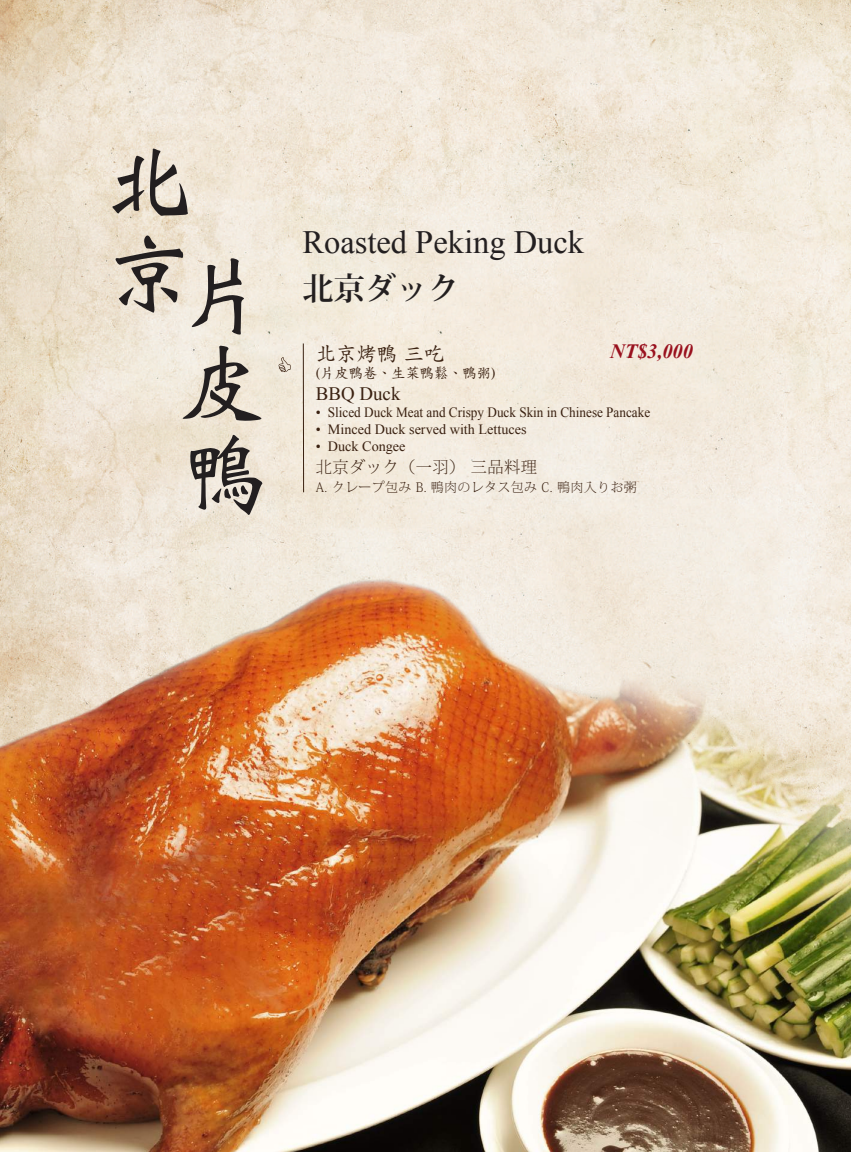
<style>
.page{position:relative;width:851px;height:1152px;background:#fff}
.page>*{position:absolute;margin:0;border:0;box-sizing:border-box;transform-origin:0 0}
.t1{font:90px "Weibei TC Bold";color:#231f20}
.t2{font:32.5px "Times New Roman";color:#231f20}
.t3{font:700 31.25px "Koz Min Pr 6 N";color:#231f20}
.t4{font:italic 700 20.25px "Times New Roman";color:#99111e}
.t5{font:20.25px "DF Li Kai Shu Std W5";color:#3a2111}
.t6{font:18.88px "Times New Roman";color:#3a2111}
.t7{font:200 16.25px "Koz Min Pro";letter-spacing:.025em;color:#3a2111}
.t8{font:14.25px "Times New Roman";color:#3a2111}
.t9{font:14.25px "DF Li Kai Shu Std W5";color:#3a2111}
.t10{font:200 13px "Koz Min Pro";letter-spacing:.025em;color:#3a2111}
</style>
<div class="page">
<img style="left:0;top:0;width:850px;height:553px">
<hr style="left:303px;top:343px;width:1px;height:149px;background:#3a2111">
<img style="left:0;top:0;width:5px;height:396px">
<svg style="left:278px;top:357px;width:13px;height:15px"></svg>
<img style="left:0;top:553px;width:850px;height:599px">
<h1 class="t1" style="left:104px;top:139px;width:85px">北</h1>
<h1 class="t1" style="left:104px;top:240px;width:142px">京片</h1>
<h1 class="t1" style="left:178px;top:340px;width:85px">皮</h1>
<h1 class="t1" style="left:178px;top:430px;width:86px">鴨</h1>
<h2 class="t2" style="left:302px;top:220px;width:283px">Roasted Peking Duck</h2>
<h3 class="t3" style="left:302px;top:270px;width:158px">北京ダック</h3>
<h3 class="t4" style="left:610px;top:337px;width:84px">NT$3,000</h3>
<h3 class="t5" style="left:316px;top:342px;width:130px">北京烤鴨 三吃</h3>
<p class="t9" style="left:316px;top:365px;width:181px">(片皮鴨卷、生菜鴨鬆、鴨粥)</p>
<h3 class="t6" style="left:316px;top:381px;width:86px">BBQ Duck</h3>
<p class="t8" style="left:316px;top:403px;width:336px">• Sliced Duck Meat and Crispy Duck Skin in Chinese Pancake</p>
<p class="t8" style="left:316px;top:420px;width:212px">• Minced Duck served with Lettuces</p>
<p class="t8" style="left:316px;top:437px;width:91px">• Duck Congee</p>
<p class="t7" style="left:316px;top:455px;width:223px">北京ダック（一羽） 三品料理</p>
<p class="t10" style="left:316px;top:478px;width:322px">A. クレープ包み B. 鴨肉のレタス包み C. 鴨肉入りお粥</p>
</div>
